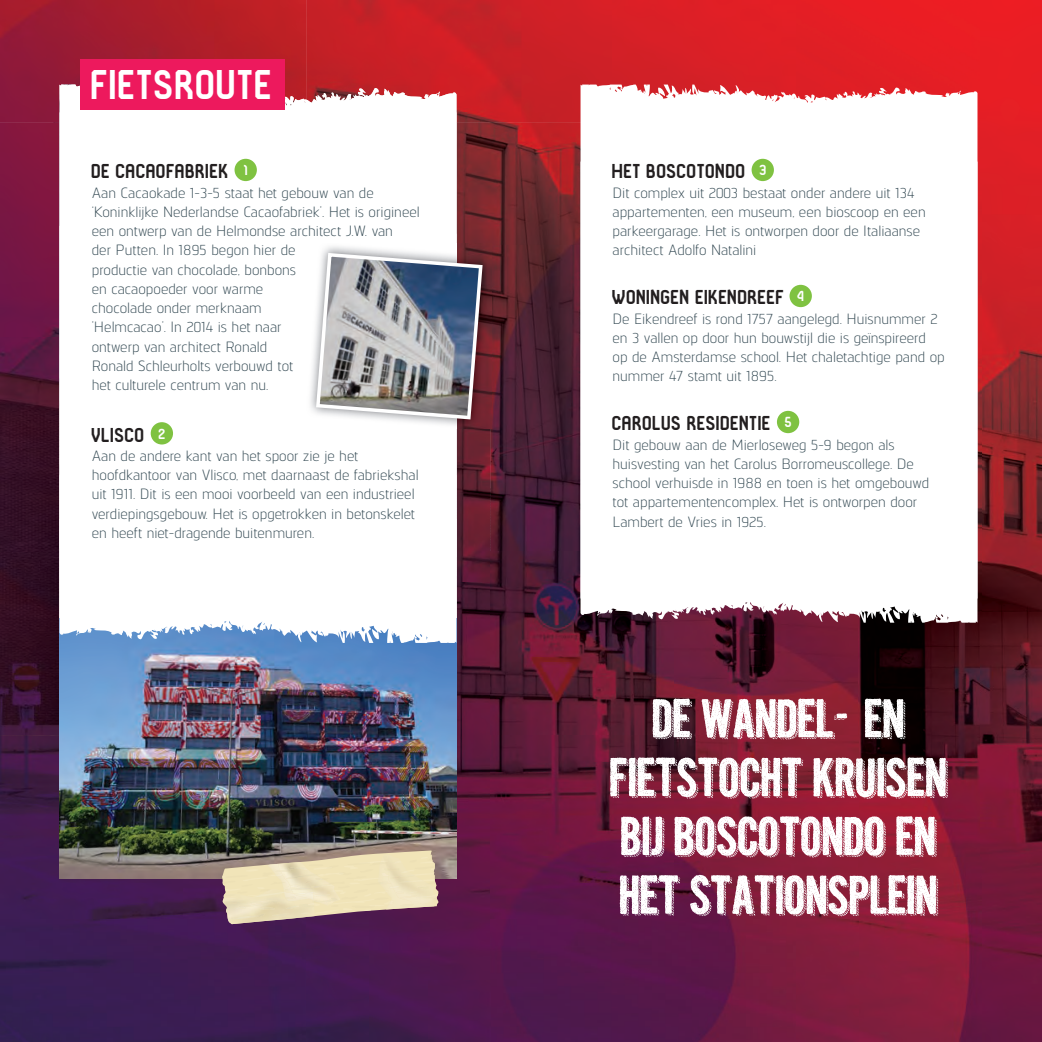
<style>
.page{position:relative;width:1042px;height:1042px;background:#fff}
.page>*{position:absolute;margin:0;border:0;box-sizing:border-box;transform-origin:0 0}
.t1{font:900 39.73px "SHKODER1989";color:#fff}
.t2{font:900 19.25px "SHKODER1989";color:#231f20}
.t3{font:14.88px/19.2px "Norpeth";color:#304650}
</style>
<div class="page">
<img style="left:216px;top:0;width:397px;height:122px">
<img style="left:0;top:0;width:216px;height:122px">
<img style="left:306px;top:0;width:123px;height:85px">
<img style="left:613px;top:0;width:367px;height:551px">
<img style="left:980px;top:0;width:62px;height:1042px">
<img style="left:0;top:122px;width:60px;height:613px">
<img style="left:456px;top:122px;width:124px;height:123px">
<img style="left:491px;top:245px;width:89px;height:306px">
<img style="left:429px;top:429px;width:62px;height:613px">
<img style="left:490px;top:551px;width:491px;height:491px">
<img style="left:0;top:735px;width:184px;height:184px">
<img style="left:184px;top:879px;width:38px;height:40px">
<img style="left:368px;top:924px;width:61px;height:118px">
<img style="left:0;top:919px;width:368px;height:123px">
<svg style="left:60px;top:85px;width:396px;height:27px"></svg>
<svg style="left:60px;top:112px;width:396px;height:407px"></svg>
<img style="left:60px;top:643px;width:396px;height:236px">
<div style="left:81px;top:60px;width:204px;height:50px;background:#ed195d"></div>
<svg style="left:60px;top:519px;width:396px;height:124px"></svg>
<img style="left:307px;top:244px;width:185px;height:185px">
<img style="left:316px;top:253px;width:166px;height:166px">
<div style="left:234px;top:159px;width:23px;height:22px;background:#7fc241;border-radius:50%"></div>
<div style="left:151px;top:422px;width:22px;height:22px;background:#7fc241;border-radius:50%"></div>
<svg style="left:222px;top:850px;width:217px;height:74px;background:#cbb9a2"></svg>
<svg style="left:580px;top:85px;width:397px;height:77px"></svg>
<svg style="left:580px;top:162px;width:397px;height:461px"></svg>
<div style="left:751px;top:159px;width:23px;height:22px;background:#7fc241;border-radius:50%"></div>
<div style="left:789px;top:285px;width:23px;height:22px;background:#7fc241;border-radius:50%"></div>
<div style="left:777px;top:411px;width:22px;height:22px;background:#7fc241;border-radius:50%"></div>
<svg style="left:620px;top:874px;width:318px;height:42px"></svg>
<svg style="left:621px;top:816px;width:316px;height:41px"></svg>
<img style="left:610px;top:757px;width:338px;height:42px">
<svg style="left:652px;top:698px;width:253px;height:41px"></svg>
<h1 class="t1" style="left:92px;top:62px;width:184px">FIETSROUTE</h1>
<p class="t2" style="left:92px;top:160px;width:158px">DE CACAOFABRIEK <sup>1</sup></p>
<p class="t3" style="left:92px;top:182px;width:329px">Aan Cacaokade 1-3-5 staat het gebouw van de ‘Koninklijke Nederlandse Cacaofabriek’. Het is origineel een ontwerp van de Helmondse architect J.W. van<br>der Putten. In 1895 begon hier de<br>productie van chocolade, bonbons<br>en cacaopoeder voor warme<br>chocolade onder merknaam<br>’Helmcacao’. In 2014 is het naar<br>ontwerp van architect Ronald<br>Ronald Schleurholts verbouwd tot<br>het culturele centrum van nu.</p>
<p class="t2" style="left:92px;top:424px;width:76px">VLISCO <sup>2</sup></p>
<p class="t3" style="left:92px;top:445px;width:328px">Aan de andere kant van het spoor zie je het hoofdkantoor van Vlisco, met daarnaast de fabriekshal uit 1911. Dit is een mooi voorbeeld van een industrieel verdiepingsgebouw. Het is opgetrokken in betonskelet en heeft niet-dragende buitenmuren.</p>
<p class="t2" style="left:612px;top:160px;width:156px">HET BOSCOTONDO <sup>3</sup></p>
<p class="t3" style="left:612px;top:182px;width:315px">Dit complex uit 2003 bestaat onder andere uit 134 appartementen, een museum, een bioscoop en een parkeergarage. Het is ontworpen door de Italiaanse architect Adolfo Natalini</p>
<p class="t2" style="left:612px;top:286px;width:194px">WONINGEN EIKENDREEF <sup>4</sup></p>
<p class="t3" style="left:612px;top:308px;width:334px">De Eikendreef is rond 1757 aangelegd. Huisnummer 2 en 3 vallen op door hun bouwstijl die is geïnspireerd<br>op de Amsterdamse school. Het chaletachtige pand op nummer 47 stamt uit 1895.</p>
<p class="t2" style="left:612px;top:412px;width:181px">CAROLUS RESIDENTIE <sup>5</sup></p>
<p class="t3" style="left:612px;top:434px;width:318px">Dit gebouw aan de Mierloseweg 5-9 begon als huisvesting van het Carolus Borromeuscollege. De school verhuisde in 1988 en toen is het omgebouwd tot appartementencomplex. Het is ontworpen door Lambert de Vries in 1925.</p>
</div>
